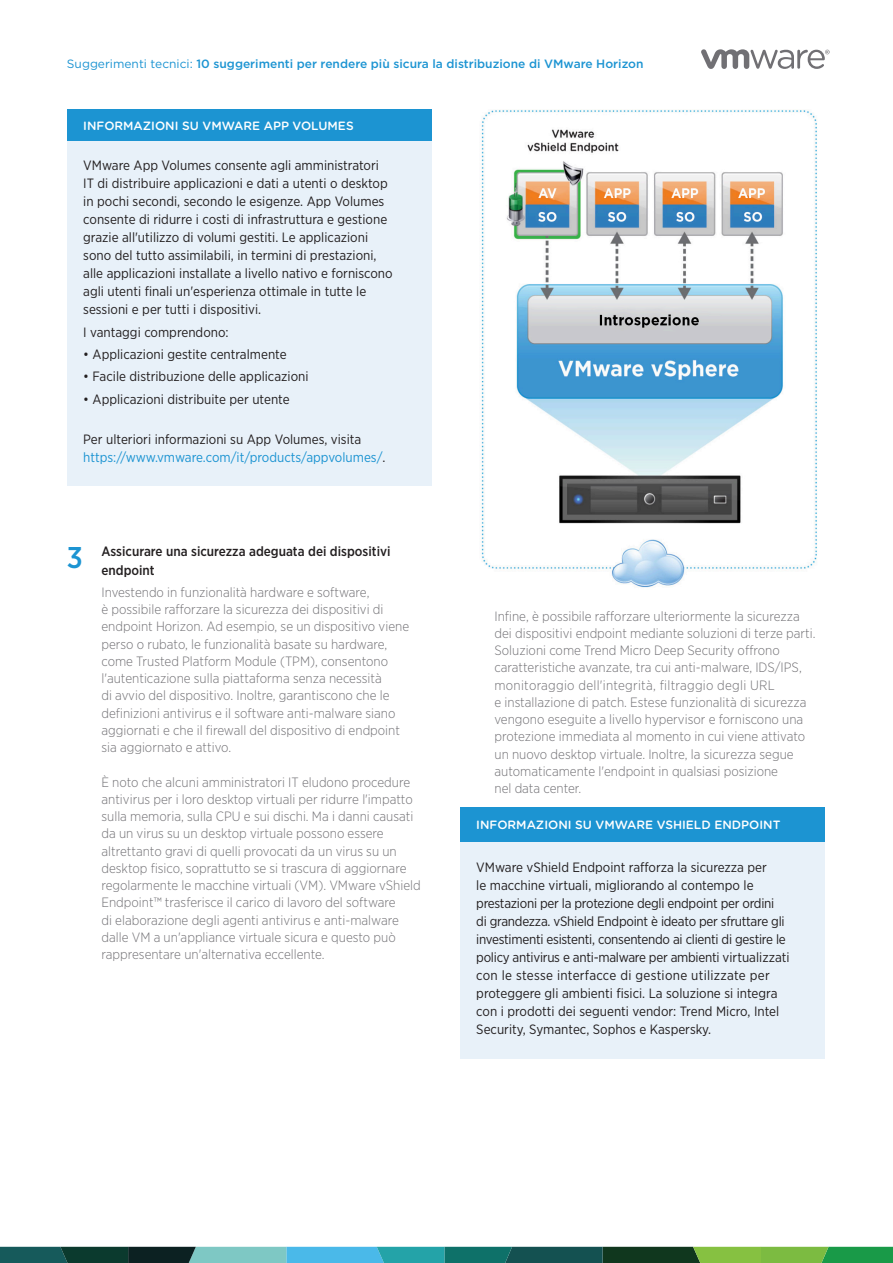
<style>
.page{position:relative;width:893px;height:1263px;background:#fff}
.page>*{position:absolute;margin:0;border:0;box-sizing:border-box;transform-origin:0 0}
.t1{font:500 30px "Gotham Narrow";color:#1c94d2}
._6bT_Subhead_Number{font:300 13.5px/17.2px "Gotham Narrow";color:#717074}
.t2{font:13.5px/18px "Gotham Narrow";color:#231f20}
.t3{font:13.5px/18px "Gotham Narrow";color:#1c94d2}
.t4{font:500 13.5px/19.5px "Gotham Narrow";color:#231f20}
._2aT_Small_Title{font:500 12px "Gotham";color:#1c94d2}
.t5{font:500 12px "Gotham Rounded";color:#fff}
.s1{font-weight:400}
.s2{color:#231f20}
</style>
<div class="page">
<svg style="left:0;top:1247px;width:893px;height:16px;background:#347e67"></svg>
<img style="left:481px;top:109px;width:336px;height:479px">
<div style="left:460px;top:833px;width:365px;height:226px;background:#e8f1f9"></div>
<div style="left:460px;top:807px;width:365px;height:34px;background:#1c94d2"></div>
<div style="left:67px;top:134px;width:365px;height:352px;background:#e8f1f9"></div>
<div style="left:67px;top:109px;width:365px;height:32px;background:#1c94d2"></div>
<svg style="left:701px;top:49px;width:129px;height:20px"></svg>
<p class="_2aT_Small_Title" style="left:67px;top:56px;width:578px"><span class="s1">Suggerimenti tecnici:</span> 10 suggerimenti per rendere più sicura la distribuzione di VMware Horizon</p>
<p class="t5" style="left:83px;top:117px;width:272px">INFORMAZIONI SU VMWARE APP VOLUMES</p>
<p class="t2" style="left:83px;top:156px;width:311px">VMware App Volumes consente agli amministratori IT di distribuire applicazioni e dati a utenti o desktop in pochi secondi, secondo le esigenze. App Volumes consente di ridurre i costi di infrastruttura e gestione grazie all'utilizzo di volumi gestiti. Le applicazioni sono del tutto assimilabili, in termini di prestazioni, alle applicazioni installate a livello nativo e forniscono agli utenti finali un'esperienza ottimale in tutte le sessioni e per tutti i dispositivi.</p>
<p class="t2" style="left:83px;top:323px;width:147px">I vantaggi comprendono:</p>
<p class="t2" style="left:83px;top:345px;width:205px">• Applicazioni gestite centralmente</p>
<p class="t2" style="left:83px;top:367px;width:227px">• Facile distribuzione delle applicazioni</p>
<p class="t2" style="left:83px;top:390px;width:208px">• Applicazioni distribuite per utente</p>
<p class="t3" style="left:83px;top:430px;width:304px"><span class="s2">Per ulteriori informazioni su App Volumes, visita </span>https://www.vmware.com/it/products/appvolumes/<span class="s2">.</span></p>
<p class="t1" style="left:67px;top:538px;width:17px">3</p>
<p class="t4" style="left:101px;top:541px;width:291px">Assicurare una sicurezza adeguata dei dispositivi endpoint</p>
<p class="_6bT_Subhead_Number" style="left:101px;top:583px;width:309px">Investendo in funzionalità hardware e software,<br>è possibile rafforzare la sicurezza dei dispositivi di endpoint Horizon. Ad esempio, se un dispositivo viene perso o rubato, le funzionalità basate su hardware, come Trusted Platform Module (TPM), consentono l'autenticazione sulla piattaforma senza necessità<br>di avvio del dispositivo. Inoltre, garantiscono che le definizioni antivirus e il software anti-malware siano aggiornati e che il firewall del dispositivo di endpoint sia aggiornato e attivo.</p>
<p class="_6bT_Subhead_Number" style="left:101px;top:773px;width:321px">È noto che alcuni amministratori IT eludono procedure antivirus per i loro desktop virtuali per ridurre l'impatto sulla memoria, sulla CPU e sui dischi. Ma i danni causati da un virus su un desktop virtuale possono essere altrettanto gravi di quelli provocati da un virus su un desktop fisico, soprattutto se si trascura di aggiornare regolarmente le macchine virtuali (VM). VMware vShield Endpoint™ trasferisce il carico di lavoro del software<br>di elaborazione degli agenti antivirus e anti-malware dalle VM a un'appliance virtuale sicura e questo può rappresentare un'alternativa eccellente.</p>
<p class="_6bT_Subhead_Number" style="left:494px;top:607px;width:323px">Infine, è possibile rafforzare ulteriormente la sicurezza dei dispositivi endpoint mediante soluzioni di terze parti.<br>Soluzioni come Trend Micro Deep Security offrono caratteristiche avanzate, tra cui anti-malware, IDS/IPS, monitoraggio dell'integrità, filtraggio degli URL<br>e installazione di patch. Estese funzionalità di sicurezza vengono eseguite a livello hypervisor e forniscono una protezione immediata al momento in cui viene attivato un nuovo desktop virtuale. Inoltre, la sicurezza segue automaticamente l'endpoint in qualsiasi posizione<br>nel data center.</p>
<p class="t5" style="left:476px;top:816px;width:306px">INFORMAZIONI SU VMWARE VSHIELD ENDPOINT</p>
<p class="t2" style="left:476px;top:858px;width:315px">VMware vShield Endpoint rafforza la sicurezza per<br>le macchine virtuali, migliorando al contempo le prestazioni per la protezione degli endpoint per ordini<br>di grandezza. vShield Endpoint è ideato per sfruttare gli investimenti esistenti, consentendo ai clienti di gestire le policy antivirus e anti-malware per ambienti virtualizzati con le stesse interfacce di gestione utilizzate per proteggere gli ambienti fisici. La soluzione si integra con i prodotti dei seguenti vendor: Trend Micro, Intel Security, Symantec, Sophos e Kaspersky.</p>
</div>
